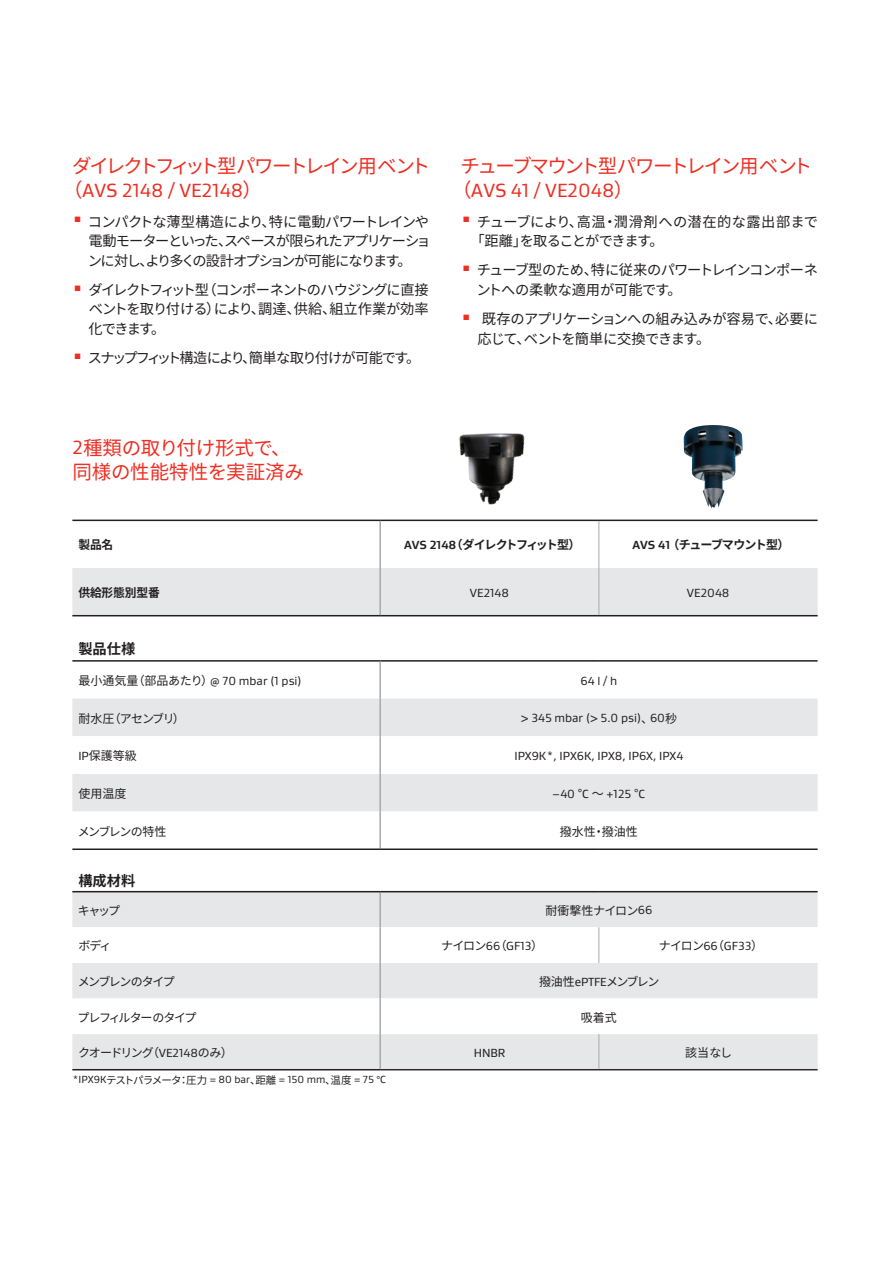
<style>
.page{position:relative;width:893px;height:1263px;background:#fff}
.page>*{position:absolute;margin:0;border:0;box-sizing:border-box;transform-origin:0 0}
.t1{font:19.5px "Gore Gustan";color:#ee2e22}
.t2{font:19.5px/24px "Noto Sans CJ Kjp";letter-spacing:-.01em;color:#ee2e22}
.t3{font:19.5px "Noto Sans CJ Kjp";letter-spacing:-.13em;color:#ee2e22}
.t4{font:19.5px "Noto Sans CJ Kjp";letter-spacing:-.08em;color:#ee2e22}
.t5{font:14.25px/19.5px "Noto Sans CJ Kjp";letter-spacing:-.065em;color:#231f20;text-align:justify}
.t6{font:14.25px/19.5px "Noto Sans CJ Kjp";letter-spacing:-.035em;color:#231f20}
.t7{font:14.25px/19.5px "Noto Sans CJ Kjp";letter-spacing:-.045em;color:#231f20}
.t8{font:14.25px/19.5px "Noto Sans CJ Kjp";letter-spacing:-.04em;color:#231f20}
.t9{font:14.25px "Noto Sans CJ Kjp";letter-spacing:-.115em;color:#231f20}
.t10{font:700 14.25px "Noto Sans CJ Kjp";color:#231f20}
.t11{font:12px "Gore Gustan";color:#231f20}
.t12{font:12px "Noto Sans CJ Kjp";letter-spacing:-.07em;color:#231f20}
.t13{font:700 12px "Noto Sans CJ Kjp";letter-spacing:-.115em;color:#231f20}
.t14{font:12px "Noto Sans CJ Kjp";letter-spacing:-.09em;color:#231f20}
.t15{font:700 12px "Noto Sans CJ Kjp";letter-spacing:-.095em;color:#231f20}
.t16{font:12px "Noto Sans CJ Kjp";letter-spacing:-.13em;color:#231f20}
.t17{font:12px "Noto Sans CJ Kjp";letter-spacing:-.1em;color:#231f20}
.t18{font:12px "Noto Sans CJ Kjp";letter-spacing:-.025em;color:#231f20}
.t19{font:12px "Noto Sans CJ Kjp";letter-spacing:-.12em;color:#231f20}
.t20{font:12px "Noto Sans CJ Kjp";letter-spacing:-.115em;color:#231f20}
.t21{font:700 12px "Noto Sans CJ Kjp";letter-spacing:-.01em;color:#231f20}
.t22{font:700 12px "Noto Sans CJ Kjp";letter-spacing:-.065em;color:#231f20}
.t23{font:10.5px "Gore Gustan";color:#231f20}
.s1{font-family:"Noto Sans CJ Kjp"}
.s2{font-family:"Gore Gustan"}
</style>
<div class="page">
<svg style="left:72px;top:568px;width:746px;height:501px;fill:#e6e7e9"></svg>
<svg style="left:72px;top:736px;width:746px;height:298px"></svg>
<hr style="left:72px;top:660px;width:308px;height:2px;background:#231f20">
<hr style="left:380px;top:660px;width:219px;height:2px;background:#231f20">
<hr style="left:599px;top:660px;width:219px;height:2px;background:#231f20">
<hr style="left:72px;top:520px;width:308px;height:1px;background:#231f20">
<hr style="left:380px;top:520px;width:219px;height:1px;background:#231f20">
<hr style="left:599px;top:520px;width:219px;height:1px;background:#231f20">
<hr style="left:379px;top:521px;width:2px;height:47px;background:#a8a9ad">
<hr style="left:379px;top:568px;width:2px;height:47px;background:#a8a9ad">
<hr style="left:379px;top:662px;width:2px;height:36px;background:#a8a9ad">
<hr style="left:379px;top:698px;width:2px;height:38px;background:#a8a9ad">
<hr style="left:379px;top:736px;width:2px;height:38px;background:#a8a9ad">
<hr style="left:379px;top:774px;width:2px;height:37px;background:#a8a9ad">
<hr style="left:379px;top:811px;width:2px;height:37px;background:#a8a9ad">
<hr style="left:379px;top:892px;width:2px;height:35px;background:#a8a9ad">
<hr style="left:379px;top:927px;width:2px;height:36px;background:#a8a9ad">
<hr style="left:379px;top:963px;width:2px;height:35px;background:#a8a9ad">
<hr style="left:379px;top:998px;width:2px;height:36px;background:#a8a9ad">
<hr style="left:379px;top:1034px;width:2px;height:35px;background:#a8a9ad">
<hr style="left:72px;top:615px;width:308px;height:1px;background:#231f20">
<hr style="left:380px;top:615px;width:219px;height:1px;background:#231f20">
<hr style="left:599px;top:615px;width:219px;height:1px;background:#231f20">
<hr style="left:72px;top:848px;width:308px;height:2px;background:#231f20">
<hr style="left:380px;top:848px;width:219px;height:2px;background:#231f20">
<hr style="left:599px;top:848px;width:219px;height:2px;background:#231f20">
<hr style="left:72px;top:891px;width:308px;height:1px;background:#231f20">
<hr style="left:380px;top:891px;width:219px;height:1px;background:#231f20">
<hr style="left:599px;top:891px;width:219px;height:1px;background:#231f20">
<hr style="left:72px;top:1069px;width:308px;height:1px;background:#231f20">
<hr style="left:380px;top:1069px;width:219px;height:1px;background:#2e2b2c">
<hr style="left:599px;top:1069px;width:219px;height:1px;background:#2e2b2c">
<hr style="left:598px;top:521px;width:1px;height:47px;background:#a8a9ad">
<hr style="left:598px;top:568px;width:1px;height:47px;background:#a8a9ad">
<hr style="left:598px;top:927px;width:1px;height:36px;background:#a8a9ad">
<hr style="left:598px;top:1034px;width:1px;height:35px;background:#a8a9ad">
<img style="left:683px;top:425px;width:60px;height:83px">
<img style="left:459px;top:433px;width:66px;height:72px">
<h1 class="t3" style="left:72px;top:155px;width:360px">ダイレクトフィット型パワートレイン用ベント</h1>
<h1 class="t1" style="left:63px;top:177px;width:200px"><span class="s1">（</span>AVS 2148 / VE2148<span class="s1">）</span></h1>
<p class="t5" style="left:88px;top:212px;width:344px;text-indent:-15px"><sup>▪</sup> コンパクトな薄型構造により、特に電動パワートレインや電動モーターといった、スペースが限られたアプリケーションに対し、より多くの設計オプションが可能になります。</p>
<p class="t5" style="left:89px;top:280px;width:342px;text-indent:-16px"><sup>▪</sup> ダイレクトフィット型（コンポーネントのハウジングに直接ベントを取り付ける）により、調達、供給、組立作業が効率化できます。</p>
<p class="t9" style="left:72px;top:350px;width:349px"><sup>▪</sup> スナップフィット構造により、簡単な取り付けが可能です。</p>
<h1 class="t2" style="left:72px;top:436px;width:233px"><span class="s2">2</span>種類の取り付け形式で、同様の性能特性を実証済み</h1>
<h1 class="t4" style="left:460px;top:155px;width:353px">チューブマウント型パワートレイン用ベント</h1>
<h1 class="t1" style="left:452px;top:177px;width:183px"><span class="s1">（</span>AVS 41 / VE2048<span class="s1">）</span></h1>
<p class="t8" style="left:471px;top:212px;width:349px;text-indent:-9px"><sup>▪</sup> チューブにより、高温・潤滑剤への潜在的な露出部まで「距離」を取ることができます。</p>
<p class="t7" style="left:477px;top:261px;width:343px;text-indent:-15px"><sup>▪</sup> チューブ型のため、特に従来のパワートレインコンポーネントへの柔軟な適用が可能です。</p>
<p class="t6" style="left:477px;top:309px;width:342px;text-indent:-16px"><sup>▪</sup> 既存のアプリケーションへの組み込みが容易で、必要に応じて、ベントを簡単に交換できます。</p>
<p class="t22" style="left:78px;top:538px;width:37px">製品名</p>
<p class="t13" style="left:404px;top:538px;width:178px"><span class="s2">AVS 2148</span>（ダイレクトフィット型）</p>
<p class="t15" style="left:632px;top:538px;width:158px"><span class="s2">AVS 41</span> （チューブマウント型）</p>
<p class="t21" style="left:78px;top:586px;width:83px">供給形態別型番</p>
<p class="t11" style="left:470px;top:585px;width:41px">VE2148</p>
<p class="t11" style="left:687px;top:585px;width:44px">VE2048</p>
<p class="t10" style="left:78px;top:641px;width:59px">製品仕様</p>
<p class="t11" style="left:78px;top:673px;width:225px"><span class="s1">最小通気量（部品あたり）</span>@ 70 mbar (1 psi)</p>
<p class="t11" style="left:580px;top:673px;width:38px">64 l / h</p>
<p class="t12" style="left:78px;top:711px;width:108px">耐水圧（アセンブリ）</p>
<p class="t11" style="left:521px;top:710px;width:158px">&gt; 345 mbar (&gt; 5.0 psi)<span class="s1">、</span>60<span class="s1">秒</span></p>
<p class="t12" style="left:78px;top:749px;width:60px"><span class="s2">IP</span>保護等級</p>
<p class="t11" style="left:514px;top:748px;width:170px">IPX9K*, IPX6K, IPX8, IP6X, IPX4</p>
<p class="t12" style="left:78px;top:787px;width:50px">使用温度</p>
<p class="t11" style="left:553px;top:786px;width:94px">– 40 <span class="s1">°</span>C <span class="s1">～</span> +125 <span class="s1">°</span>C</p>
<p class="t20" style="left:78px;top:824px;width:90px">メンブレンの特性</p>
<p class="t12" style="left:560px;top:824px;width:79px">撥水性・撥油性</p>
<p class="t10" style="left:78px;top:873px;width:59px">構成材料</p>
<p class="t12" style="left:78px;top:903px;width:44px">キャップ</p>
<p class="t18" style="left:545px;top:903px;width:108px">耐衝撃性ナイロン<span class="s2">66</span></p>
<p class="t12" style="left:78px;top:939px;width:35px">ボディ</p>
<p class="t12" style="left:441px;top:939px;width:104px">ナイロン<span class="s2">66</span>（<span class="s2">GF13</span>）</p>
<p class="t12" style="left:659px;top:939px;width:106px">ナイロン<span class="s2">66</span>（<span class="s2">GF33</span>）</p>
<p class="t19" style="left:78px;top:975px;width:99px">メンブレンのタイプ</p>
<p class="t16" style="left:539px;top:975px;width:122px">撥油性<span class="s2">ePTFE</span>メンブレン</p>
<p class="t17" style="left:78px;top:1010px;width:120px">プレフィルターのタイプ</p>
<p class="t12" style="left:581px;top:1010px;width:37px">吸着式</p>
<p class="t14" style="left:78px;top:1046px;width:156px">クオードリング（<span class="s2">VE2148</span>のみ）</p>
<p class="t11" style="left:474px;top:1045px;width:33px">HNBR</p>
<p class="t12" style="left:685px;top:1046px;width:48px">該当なし</p>
<p class="t23" style="left:72px;top:1073px;width:315px">*IPX9K<span class="s1">テストパラメータ：圧力</span> = 80 bar<span class="s1">、距離</span> = 150 mm<span class="s1">、温度</span> = 75 <span class="s1">°</span>C</p>
</div>
